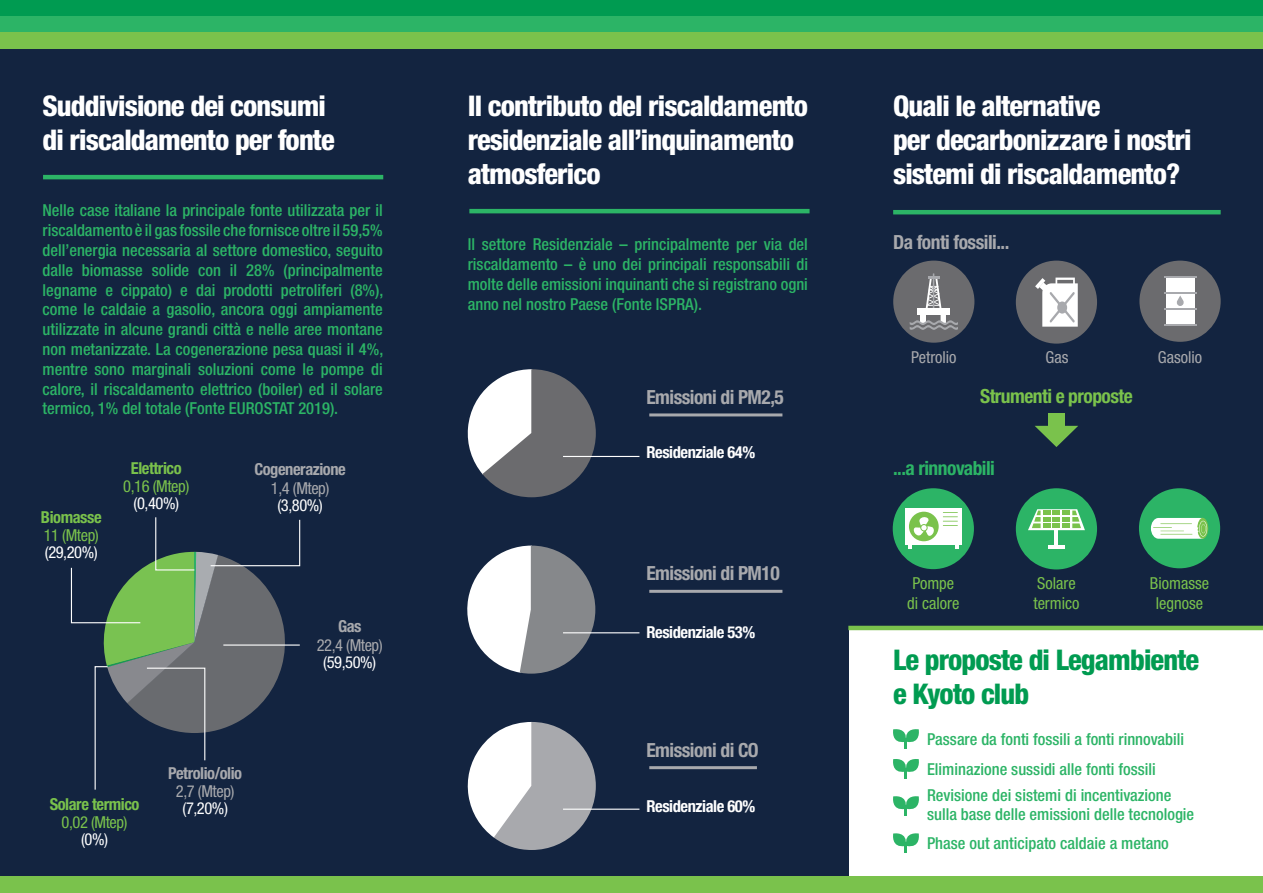
<style>
.page{position:relative;width:1263px;height:893px;background:#fff}
.page>*{position:absolute;margin:0;border:0;box-sizing:border-box;transform-origin:0 0}
.t1{font:800 condensed 28.5px/34.2px "Helvetica Neue LT Std";letter-spacing:-.03em;color:#fff}
.t2{font:800 condensed 28.5px "Helvetica Neue LT Std";letter-spacing:-.03em;color:#009b51}
.t3{font:700 condensed 19.5px "Helvetica Neue LT Std";letter-spacing:-.025em;color:#a8a9ad}
.t4{font:700 condensed 19.5px "Helvetica Neue LT Std";letter-spacing:-.025em;color:#7ac24c}
.t5{font:700 condensed 19.5px "Helvetica Neue LT Std";letter-spacing:-.025em;color:#2cb466}
.t6{font:500 condensed 16.5px/19.8px "Helvetica Neue LT Std";color:#2cb466;text-align:justify}
.t7{font:condensed 16.5px "Helvetica Neue LT Std";color:#7ac24c}
.t8{font:condensed 16.5px "Helvetica Neue LT Std";color:#a8a9ad}
.t9{font:700 condensed 16.5px "Helvetica Neue LT Std";letter-spacing:-.025em;color:#fff}
.t10{font:condensed 16.5px "Helvetica Neue LT Std";letter-spacing:-.025em;color:#fff}
.t11{font:700 condensed 16.5px "Helvetica Neue LT Std";letter-spacing:-.025em;color:#7ac24c}
.t12{font:700 condensed 16.5px "Helvetica Neue LT Std";letter-spacing:-.025em;color:#a8a9ad}
</style>
<div class="page">
<div style="left:0;top:0;width:431px;height:893px;background:#132440"></div>
<div style="left:423px;top:0;width:425px;height:893px;background:#132440"></div>
<div style="left:826px;top:0;width:437px;height:626px;background:#132440"></div>
<hr style="left:848px;top:626px;width:415px;height:4px;background:#7ac24c">
<svg style="left:70px;top:517px;width:231px;height:273px"></svg>
<svg style="left:893px;top:729px;width:26px;height:20px"></svg>
<svg style="left:893px;top:759px;width:26px;height:20px"></svg>
<svg style="left:893px;top:796px;width:26px;height:20px"></svg>
<svg style="left:893px;top:833px;width:26px;height:20px"></svg>
<div style="left:0;top:876px;width:1263px;height:17px;background:#7ac24c"></div>
<div style="left:1016px;top:488px;width:81px;height:81px;background:#2cb466;border-radius:50%"></div>
<hr style="left:1054px;top:529px;width:4px;height:17px;background:#fff">
<hr style="left:1048px;top:545px;width:17px;height:3px;background:#fff">
<svg style="left:1028px;top:509px;width:57px;height:21px"></svg>
<div style="left:1139px;top:488px;width:81px;height:80px;background:#2cb466;border-radius:50%"></div>
<svg style="left:1151px;top:518px;width:56px;height:21px"></svg>
<div style="left:893px;top:488px;width:81px;height:81px;background:#2cb466;border-radius:50%"></div>
<div style="left:905px;top:508px;width:56px;height:37px;background:#fff"></div>
<svg style="left:943px;top:512px;width:15px;height:14px"></svg>
<div style="left:909px;top:512px;width:30px;height:29px;background:#7ac24c;border-radius:50%"></div>
<svg style="left:913px;top:516px;width:21px;height:20px"></svg>
<svg style="left:908px;top:545px;width:4px;height:4px"></svg>
<svg style="left:955px;top:545px;width:3px;height:4px"></svg>
<div style="left:1139px;top:261px;width:82px;height:81px;background:#6b6b6e;border-radius:50%"></div>
<div style="left:1166px;top:277px;width:28px;height:47px;background:#fff"></div>
<hr style="left:1164px;top:276px;width:32px;height:2px;background:#a8a9ad">
<hr style="left:1164px;top:292px;width:32px;height:2px;background:#a8a9ad">
<hr style="left:1164px;top:308px;width:32px;height:2px;background:#a8a9ad">
<hr style="left:1164px;top:324px;width:32px;height:2px;background:#a8a9ad">
<svg style="left:1176px;top:295px;width:8px;height:11px"></svg>
<div style="left:1016px;top:261px;width:81px;height:83px;background:#6b6b6e;border-radius:50%"></div>
<svg style="left:1035px;top:278px;width:43px;height:49px"></svg>
<div style="left:1057px;top:301px;width:10px;height:13px;background:#a8a9ad;border-radius:50%"></div>
<div style="left:893px;top:261px;width:81px;height:82px;background:#6b6b6e;border-radius:50%"></div>
<hr style="left:933px;top:273px;width:1px;height:39px;background:#a8a9ad">
<svg style="left:910px;top:276px;width:48px;height:54px"></svg>
<div style="left:1048px;top:413px;width:17px;height:17px;background:#7ac24c"></div>
<svg style="left:1035px;top:426px;width:43px;height:21px"></svg>
<hr style="left:893px;top:210px;width:328px;height:4px;background:#2cb466">
<hr style="left:469px;top:209px;width:340px;height:4px;background:#2cb466">
<hr style="left:43px;top:175px;width:340px;height:4px;background:#2cb466">
<svg style="left:467px;top:546px;width:128px;height:128px"></svg>
<hr style="left:563px;top:632px;width:76px;height:1px;background:#fff">
<hr style="left:649px;top:590px;width:133px;height:3px;background:#a8a9ad">
<svg style="left:467px;top:369px;width:129px;height:128px"></svg>
<hr style="left:563px;top:456px;width:76px;height:1px;background:#fff">
<hr style="left:649px;top:413px;width:133px;height:3px;background:#a8a9ad">
<svg style="left:467px;top:722px;width:129px;height:128px"></svg>
<hr style="left:563px;top:809px;width:76px;height:1px;background:#fff">
<hr style="left:649px;top:766px;width:108px;height:3px;background:#a8a9ad">
<div style="left:0;top:0;width:1263px;height:17px;background:#009b51"></div>
<div style="left:0;top:16px;width:1263px;height:17px;background:#2cb466"></div>
<div style="left:0;top:32px;width:1263px;height:17px;background:#7ac24c"></div>
<p class="t1" style="left:43px;top:88px;width:285px">Suddivisione dei consumi</p>
<p class="t1" style="left:43px;top:123px;width:294px">di riscaldamento per fonte</p>
<p class="t6" style="left:43px;top:200px;width:342px">Nelle case italiane la principale fonte utilizzata per il riscaldamento è il gas fossile che fornisce oltre il 59,5% dell’energia necessaria al settore domestico, seguito dalle biomasse solide con il 28% (principalmente legname e cippato) e dai prodotti petroliferi (8%), come le caldaie a gasolio, ancora oggi ampiamente utilizzate in alcune grandi città e nelle aree montane non metanizzate. La cogenerazione pesa quasi il 4%, mentre sono marginali soluzioni come le pompe di calore, il riscaldamento elettrico (boiler) ed il solare termico, 1% del totale (Fonte EUROSTAT 2019).</p>
<p class="t11" style="left:41px;top:507px;width:62px">Biomasse</p>
<p class="t7" style="left:44px;top:525px;width:57px">11 (Mtep)</p>
<p class="t10" style="left:45px;top:542px;width:54px">(29,20%)</p>
<p class="t11" style="left:131px;top:458px;width:52px">Elettrico</p>
<p class="t7" style="left:123px;top:476px;width:68px">0,16 (Mtep)</p>
<p class="t10" style="left:134px;top:493px;width:47px">(0,40%)</p>
<p class="t12" style="left:254px;top:460px;width:93px">Cogenerazione</p>
<p class="t8" style="left:271px;top:478px;width:60px">1,4 (Mtep)</p>
<p class="t10" style="left:277px;top:495px;width:47px">(3,80%)</p>
<p class="t12" style="left:338px;top:617px;width:25px">Gas</p>
<p class="t8" style="left:317px;top:635px;width:68px">22,4 (Mtep)</p>
<p class="t10" style="left:323px;top:652px;width:54px">(59,50%)</p>
<p class="t11" style="left:50px;top:794px;width:91px">Solare termico</p>
<p class="t7" style="left:62px;top:812px;width:68px">0,02 (Mtep)</p>
<p class="t10" style="left:81px;top:829px;width:29px">(0%)</p>
<p class="t12" style="left:168px;top:763px;width:75px">Petrolio/olio</p>
<p class="t8" style="left:176px;top:782px;width:60px">2,7 (Mtep)</p>
<p class="t10" style="left:182px;top:799px;width:47px">(7,20%)</p>
<p class="t1" style="left:468px;top:88px;width:342px">Il contributo del riscaldamento residenziale all’inquinamento atmosferico</p>
<p class="t6" style="left:468px;top:234px;width:342px">Il settore Residenziale – principalmente per via del riscaldamento – è uno dei principali responsabili di molte delle emissioni inquinanti che si registrano ogni anno nel nostro Paese (Fonte ISPRA).</p>
<p class="t3" style="left:646px;top:385px;width:139px">Emissioni di PM2,5</p>
<p class="t9" style="left:646px;top:443px;width:110px">Residenziale 64%</p>
<p class="t3" style="left:646px;top:562px;width:135px">Emissioni di PM10</p>
<p class="t9" style="left:646px;top:622px;width:110px">Residenziale 53%</p>
<p class="t3" style="left:646px;top:738px;width:114px">Emissioni di CO</p>
<p class="t9" style="left:646px;top:796px;width:110px">Residenziale 60%</p>
<p class="t1" style="left:893px;top:88px;width:300px">Quali le alternative<br>per decarbonizzare i nostri sistemi di riscaldamento?</p>
<p class="t3" style="left:893px;top:231px;width:118px">Da fonti fossili...</p>
<p class="t8" style="left:911px;top:347px;width:47px">Petrolio</p>
<p class="t8" style="left:1045px;top:347px;width:24px">Gas</p>
<p class="t8" style="left:1158px;top:347px;width:46px">Gasolio</p>
<p class="t4" style="left:980px;top:385px;width:154px">Strumenti e proposte</p>
<p class="t5" style="left:893px;top:456px;width:103px">...a rinnovabili</p>
<p class="t7" style="left:912px;top:574px;width:43px">Pompe</p>
<p class="t7" style="left:907px;top:594px;width:54px">di calore</p>
<p class="t7" style="left:1037px;top:574px;width:40px">Solare</p>
<p class="t7" style="left:1033px;top:594px;width:48px">termico</p>
<p class="t7" style="left:1150px;top:574px;width:61px">Biomasse</p>
<p class="t7" style="left:1156px;top:594px;width:49px">legnose</p>
<p class="t2" style="left:893px;top:642px;width:308px">Le proposte di Legambiente</p>
<p class="t2" style="left:893px;top:676px;width:138px">e Kyoto club</p>
<p class="t6" style="left:927px;top:729px;width:259px">Passare da fonti fossili a fonti rinnovabili</p>
<p class="t6" style="left:927px;top:759px;width:230px">Eliminazione sussidi alle fonti fossili</p>
<p class="t6" style="left:927px;top:785px;width:246px">Revisione dei sistemi di incentivazione</p>
<p class="t6" style="left:927px;top:804px;width:269px">sulla base delle emissioni delle tecnologie</p>
<p class="t6" style="left:927px;top:833px;width:243px">Phase out anticipato caldaie a metano</p>
</div>
